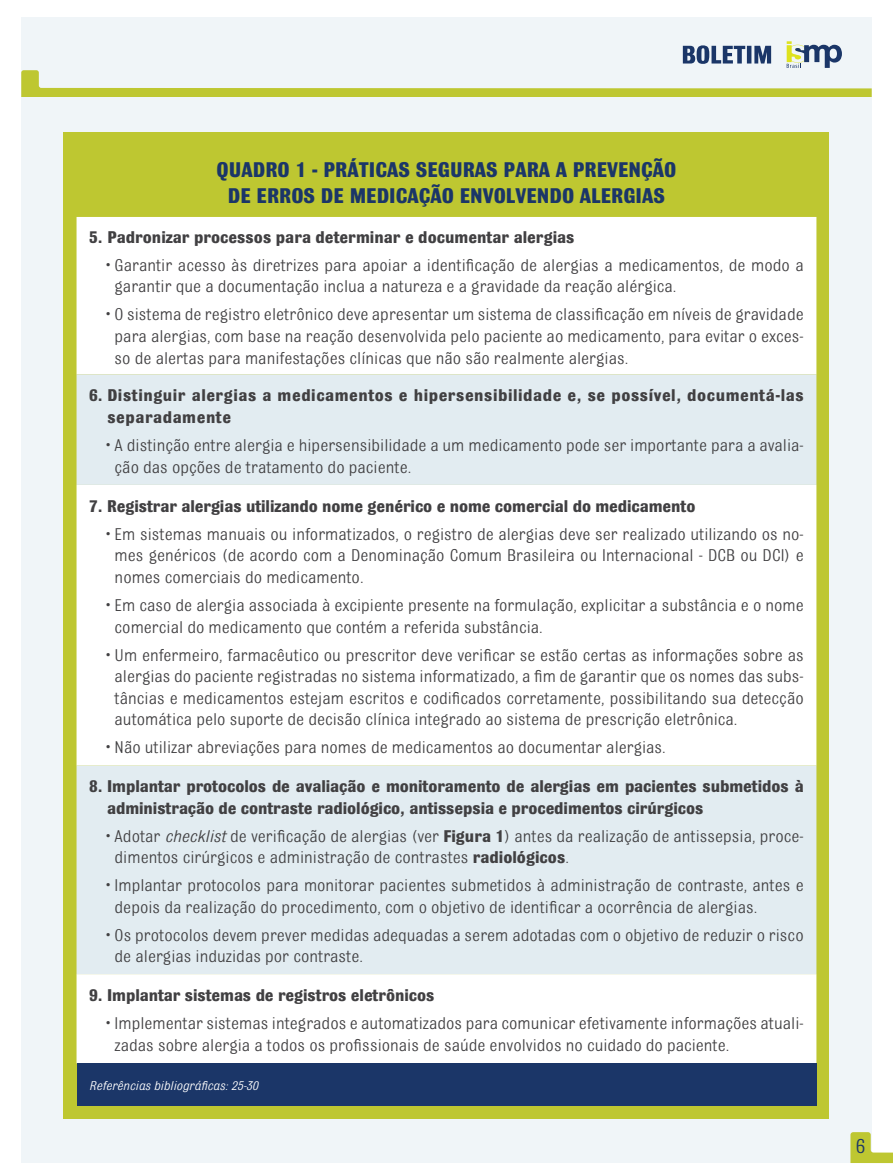
<style>
.page{position:relative;width:893px;height:1174px;background:#fff}
.page>*{position:absolute;margin:0;border:0;box-sizing:border-box;transform-origin:0 0}
.t1{font:700 22.5px "Bulldog";color:#1b3668}
.t2{font:21.6px "Bulldog";color:#1b3668}
.t3{font:18px/21.6px "Bulldog";color:#414042}
.t4{font:700 18px/21.6px "Bulldog";letter-spacing:-.005em;color:#414042}
.t5{font:700 18px/21.6px "Bulldog";letter-spacing:.03em;color:#414042}
.t6{font:italic 13.5px "Bulldog";color:#fff}
.s1{font-style:italic}
.s2{font-weight:700}
</style>
<div class="page">
<div style="left:21px;top:18px;width:851px;height:1145px;background:#f0f5f8"></div>
<svg style="left:21px;top:41px;width:851px;height:56px"></svg>
<svg style="left:850px;top:1132px;width:43px;height:31px"></svg>
<div style="left:64px;top:132px;width:765px;height:986px;background:#bec731"></div>
<div style="left:77px;top:217px;width:739px;height:846px;background:#fff"></div>
<svg style="left:77px;top:374px;width:739px;height:600px;background:#eff4f7"></svg>
<div style="left:77px;top:1063px;width:739px;height:43px;background:#1b3668"></div>
<p class="t1" style="left:217px;top:158px;width:25px">Quadro</p>
<p class="t1" style="left:295px;top:158px;width:85px">1 - Práticas</p>
<p class="t1" style="left:416px;top:158px;width:13px">seguras</p>
<p class="t1" style="left:504px;top:158px;width:13px">para</p>
<p class="t1" style="left:556px;top:158px;width:30px">a prevenção</p>
<p class="t1" style="left:228px;top:184px;width:42px">de erros</p>
<p class="t1" style="left:321px;top:184px;width:42px">de medicação</p>
<p class="t1" style="left:460px;top:184px;width:13px">envolvendo</p>
<p class="t1" style="left:580px;top:184px;width:12px">alergias</p>
<p class="t4" style="left:89px;top:226px;width:487px">5. Padronizar processos para determinar e documentar alergias</p>
<p class="t3" style="left:115px;top:254px;width:691px;text-indent:-8px">• Garantir acesso às diretrizes para apoiar a identificação de alergias a medicamentos, de modo a garantir que a documentação inclua a natureza e a gravidade da reação alérgica.</p>
<p class="t3" style="left:115px;top:303px;width:691px;text-align:justify;text-indent:-8px">• O sistema de registro eletrônico deve apresentar um sistema de classificação em níveis de gravidade para alergias, com base na reação desenvolvida pelo paciente ao medicamento, para evitar o exces&shy;so de alertas para manifestações clínicas que não são realmente alergias.</p>
<p class="t5" style="left:107px;top:385px;width:698px;text-indent:-18px">6. Distinguir alergias a medicamentos e hipersensibilidade e, se possível, documentá-las separadamente</p>
<p class="t3" style="left:115px;top:434px;width:691px;text-indent:-8px">• A distinção entre alergia e hipersensibilidade a um medicamento pode ser importante para a avalia&shy;ção das opções de tratamento do paciente.</p>
<p class="t4" style="left:89px;top:495px;width:608px">7. Registrar alergias utilizando nome genérico e nome comercial do medicamento</p>
<p class="t3" style="left:115px;top:523px;width:691px;text-align:justify;text-indent:-8px">• Em sistemas manuais ou informatizados, o registro de alergias deve ser realizado utilizando os no&shy;mes genéricos (de acordo com a Denominação Comum Brasileira ou Internacional - DCB ou DCI) e nomes comerciais do medicamento.</p>
<p class="t3" style="left:115px;top:594px;width:691px;text-indent:-8px">• Em caso de alergia associada à excipiente presente na formulação, explicitar a substância e o nome comercial do medicamento que contém a referida substância.</p>
<p class="t3" style="left:115px;top:644px;width:691px;text-align:justify;text-indent:-8px">• Um enfermeiro, farmacêutico ou prescritor deve verificar se estão certas as informações sobre as alergias do paciente registradas no sistema informatizado, a fim de garantir que os nomes das subs&shy;tâncias e medicamentos estejam escritos e codificados corretamente, possibilitando sua detecção automática pelo suporte de decisão clínica integrado ao sistema de prescrição eletrônica.</p>
<p class="t3" style="left:106px;top:736px;width:561px">• Não utilizar abreviações para nomes de medicamentos ao documentar alergias.</p>
<p class="t4" style="left:107px;top:775px;width:698px;text-indent:-18px">8. Implantar protocolos de avaliação e monitoramento de alergias em pacientes submetidos à administração de contraste radiológico, antissepsia e procedimentos cirúrgicos</p>
<p class="t3" style="left:115px;top:825px;width:691px;text-indent:-8px">• Adotar <span class="s1">checklist</span> de verificação de alergias (ver <span class="s2">Figura 1</span>) antes da realização de antissepsia, proce&shy;dimentos cirúrgicos e administração de contrastes <span class="s2">radiológicos</span>.</p>
<p class="t3" style="left:115px;top:874px;width:691px;text-indent:-8px">• Implantar protocolos para monitorar pacientes submetidos à administração de contraste, antes e depois da realização do procedimento, com o objetivo de identificar a ocorrência de alergias.</p>
<p class="t3" style="left:115px;top:924px;width:691px;text-indent:-8px">• Os protocolos devem prever medidas adequadas a serem adotadas com o objetivo de reduzir o risco de alergias induzidas por contraste.</p>
<p class="t4" style="left:89px;top:984px;width:347px">9. Implantar sistemas de registros eletrônicos</p>
<p class="t3" style="left:115px;top:1012px;width:691px;text-indent:-8px">• Implementar sistemas integrados e automatizados para comunicar efetivamente informações atuali&shy;zadas sobre alergia a todos os profissionais de saúde envolvidos no cuidado do paciente.</p>
<p class="t6" style="left:89px;top:1079px;width:170px">Referências bibliográficas: 25-30</p>
<p class="t2" style="left:856px;top:1135px;width:11px">6</p>
</div>
